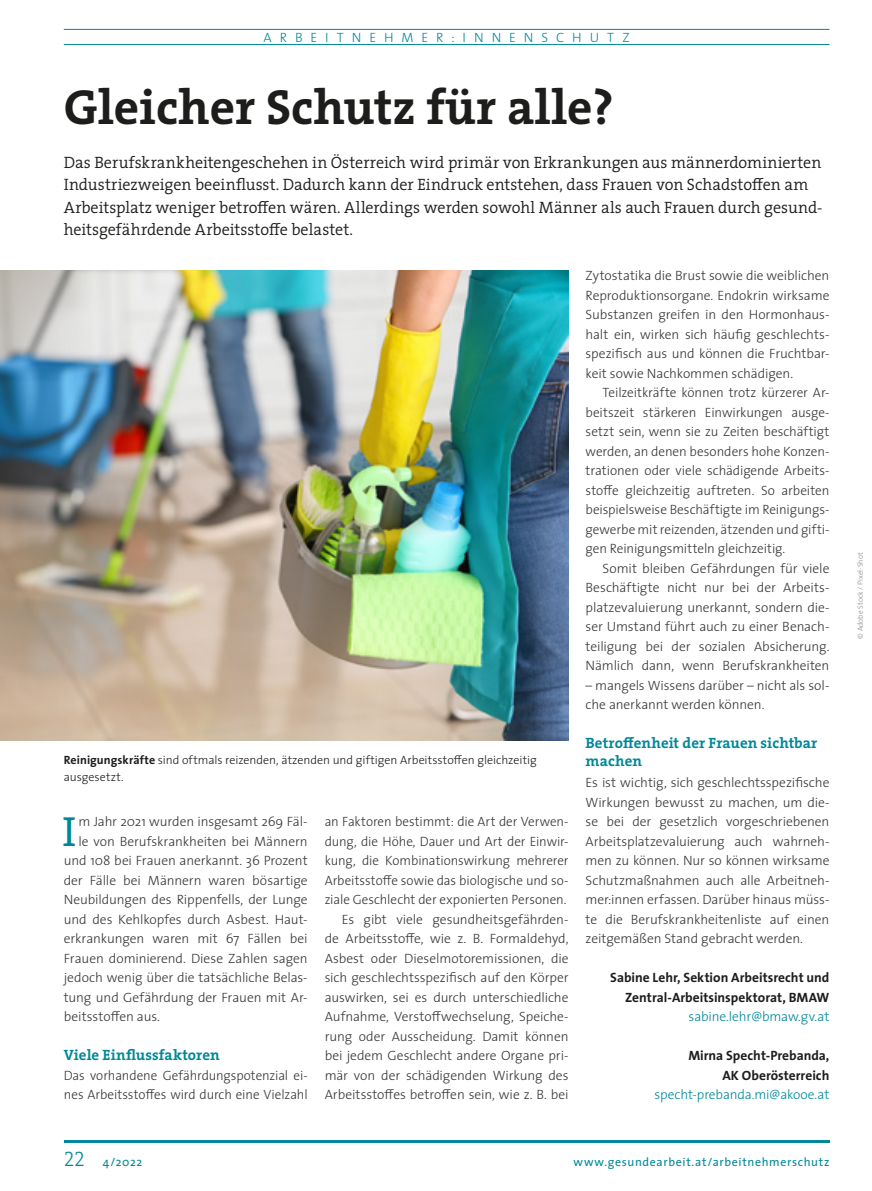
<style>
.page{position:relative;width:872px;height:1191px;background:#fff}
.page>*{position:absolute;margin:0;border:0;box-sizing:border-box;transform-origin:0 0}
.t1{font:700 49.5px "The Serif";color:#1d1d1b}
.t2{font:42.45px "The Serif";color:#089}
.t3{font:21px "The Serif Light Caps";color:#089}
.t4{font:300 16.5px/22.5px "The Serif";color:#1d1d1b}
.t5{font:700 15px/18px "The Serif";color:#089}
.t6{font:300 13.5px/19.5px "The Sans";letter-spacing:-.005em;color:#373636;text-align:justify}
.t7{font:700 13.5px/19.5px "The Sans";color:#1d1d1b;text-align:right}
.t8{font:300 13.5px "The Sans";color:#089}
.t9{font:300 13.5px "The Sans";letter-spacing:.59em;color:#089}
.t10{font:300 12px/16.5px "The Sans";color:#1d1d1b}
.t11{font:12px "The Sans";letter-spacing:.055em;color:#089}
.t12{font:300 7.5px "The Sans";color:#898886}
.s1{font-weight:700}
</style>
<div class="page">
<hr style="left:64px;top:29px;width:765px;height:1px;background:#089">
<hr style="left:64px;top:44px;width:765px;height:1px;background:#089">
<img style="left:0;top:270px;width:568px;height:470px">
<hr style="left:64px;top:1140px;width:765px;height:2px;background:#089">
<p class="t9" style="left:263px;top:26px;width:368px">ARBEITNEHMER:INNENSCHUTZ</p>
<h1 class="t1" style="left:64px;top:66px;width:551px">Gleicher Schutz für alle?</h1>
<p class="t4" style="left:64px;top:150px;width:760px">Das Berufskrankheitengeschehen in Österreich wird primär von Erkrankungen aus männerdominierten Industriezweigen beeinflusst. Dadurch kann der Eindruck entstehen, dass Frauen von Schadstoffen am Arbeitsplatz weniger betroffen wären. Allerdings werden sowohl Männer als auch Frauen durch gesund&shy;heitsgefährdende Arbeitsstoffe belastet.</p>
<p class="t10" style="left:64px;top:751px;width:474px"><span class="s1">Reinigungskräfte</span> sind oftmals reizenden, ätzenden und giftigen Arbeitsstoffen gleichzeitig ausgesetzt.</p>
<h2 class="t2" style="left:63px;top:796px;width:15px">I</h2>
<p class="t6" style="left:78px;top:811px;width:231px">m Jahr 2021 wurden insgesamt 269 Fäl-</p>
<p class="t6" style="left:78px;top:831px;width:231px">le von Berufskrankheiten bei Männern</p>
<p class="t6" style="left:64px;top:850px;width:245px">und 108 bei Frauen anerkannt. 36 Prozent</p>
<p class="t6" style="left:64px;top:870px;width:245px">der Fälle bei Männern waren bösartige</p>
<p class="t6" style="left:64px;top:889px;width:245px">Neubildungen des Rippenfells, der Lunge</p>
<p class="t6" style="left:64px;top:909px;width:245px">und des Kehlkopfes durch Asbest. Haut-</p>
<p class="t6" style="left:64px;top:928px;width:245px">erkrankungen waren mit 67 Fällen bei</p>
<p class="t6" style="left:64px;top:948px;width:245px">Frauen dominierend. Diese Zahlen sagen</p>
<p class="t6" style="left:64px;top:967px;width:245px">jedoch wenig über die tatsächliche Belas-</p>
<p class="t6" style="left:64px;top:987px;width:245px">tung und Gefährdung der Frauen mit Ar-</p>
<p class="t6" style="left:64px;top:1006px;width:98px">beitsstoffen aus.</p>
<p class="t5" style="left:64px;top:1046px;width:157px">Viele Einflussfaktoren</p>
<p class="t6" style="left:64px;top:1065px;width:245px">Das vorhandene Gefährdungspotenzial ei&shy;nes Arbeitsstoffes wird durch eine Vielzahl</p>
<p class="t6" style="left:325px;top:811px;width:245px;text-align:right">an Faktoren bestimmt: die Art der Verwen&shy;dung, die Höhe, Dauer und Art der Einwir&shy;kung, die Kombinationswirkung mehrerer Arbeitsstoffe sowie das biologische und so&shy;ziale Geschlecht der exponierten Personen.<br>Es gibt viele gesundheitsgefährden&shy;de Arbeitsstoffe, wie z. B. Formaldehyd, Asbest oder Dieselmotoremissionen, die sich geschlechtsspezifisch auf den Körper auswirken, sei es durch unterschiedliche Aufnahme, Verstoffwechselung, Speiche&shy;rung oder Ausscheidung. Damit können bei jedem Geschlecht andere Organe pri&shy;mär von der schädigenden Wirkung des Arbeitsstoffes betroffen sein, wie z. B. bei</p>
<p class="t6" style="left:585px;top:265px;width:245px">Zytostatika die Brust sowie die weiblichen Reproduktionsorgane. Endokrin wirksame Substanzen greifen in den Hormonhaus&shy;halt ein, wirken sich häufig geschlechts&shy;spezifisch aus und können die Fruchtbar&shy;keit sowie Nachkommen schädigen.</p>
<p class="t6" style="left:585px;top:382px;width:245px;text-indent:17px">Teilzeitkräfte können trotz kürzerer Ar&shy;beitszeit stärkeren Einwirkungen ausge&shy;setzt sein, wenn sie zu Zeiten beschäftigt werden, an denen besonders hohe Konzen&shy;trationen oder viele schädigende Arbeits&shy;stoffe gleichzeitig auftreten. So arbeiten beispielsweise Beschäftigte im Reinigungs&shy;gewerbe mit reizenden, ätzenden und gifti&shy;gen Reinigungsmitteln gleichzeitig.</p>
<p class="t6" style="left:585px;top:558px;width:245px;text-indent:17px">Somit bleiben Gefährdungen für viele Beschäftigte nicht nur bei der Arbeits&shy;platzevaluierung unerkannt, sondern die&shy;ser Umstand führt auch zu einer Benach&shy;teiligung bei der sozialen Absicherung.<br>Nämlich dann, wenn Berufskrankheiten</p>
<p class="t6" style="left:585px;top:675px;width:245px">– mangels Wissens darüber – nicht als sol&shy;che anerkannt werden können.</p>
<p class="t5" style="left:585px;top:734px;width:233px">Betroffenheit der Frauen sichtbar machen</p>
<p class="t6" style="left:585px;top:772px;width:245px">Es ist wichtig, sich geschlechtsspezifische Wirkungen bewusst zu machen, um die&shy;se bei der gesetzlich vorgeschriebenen Arbeitsplatzevaluierung auch wahrneh&shy;men zu können. Nur so können wirksame Schutzmaßnahmen auch alle Arbeitneh&shy;mer:innen erfassen. Darüber hinaus müss&shy;te die Berufskrankheitenliste auf einen zeitgemäßen Stand gebracht werden.</p>
<p class="t7" style="left:610px;top:967px;width:221px">Sabine Lehr, Sektion Arbeitsrecht und<br>Zentral-Arbeitsinspektorat, BMAW</p>
<p class="t8" style="left:688px;top:1005px;width:142px">sabine.lehr@bmaw.gv.at</p>
<p class="t7" style="left:688px;top:1045px;width:143px">Mirna Specht-Prebanda,<br>AK Oberösterreich</p>
<p class="t8" style="left:654px;top:1083px;width:176px">specht-prebanda.mi@akooe.at</p>
<h3 class="t3" style="left:64px;top:1141px;width:22px">22</h3>
<p class="t11" style="left:103px;top:1151px;width:41px">4/2022</p>
<p class="t11" style="left:573px;top:1151px;width:257px">www.gesundearbeit.at/arbeitnehmerschutz</p>
<p class="t12" style="left:854px;top:638px;width:88px;rotate:-90deg">© Adobe Stock / Pixel-Shot</p>
</div>
